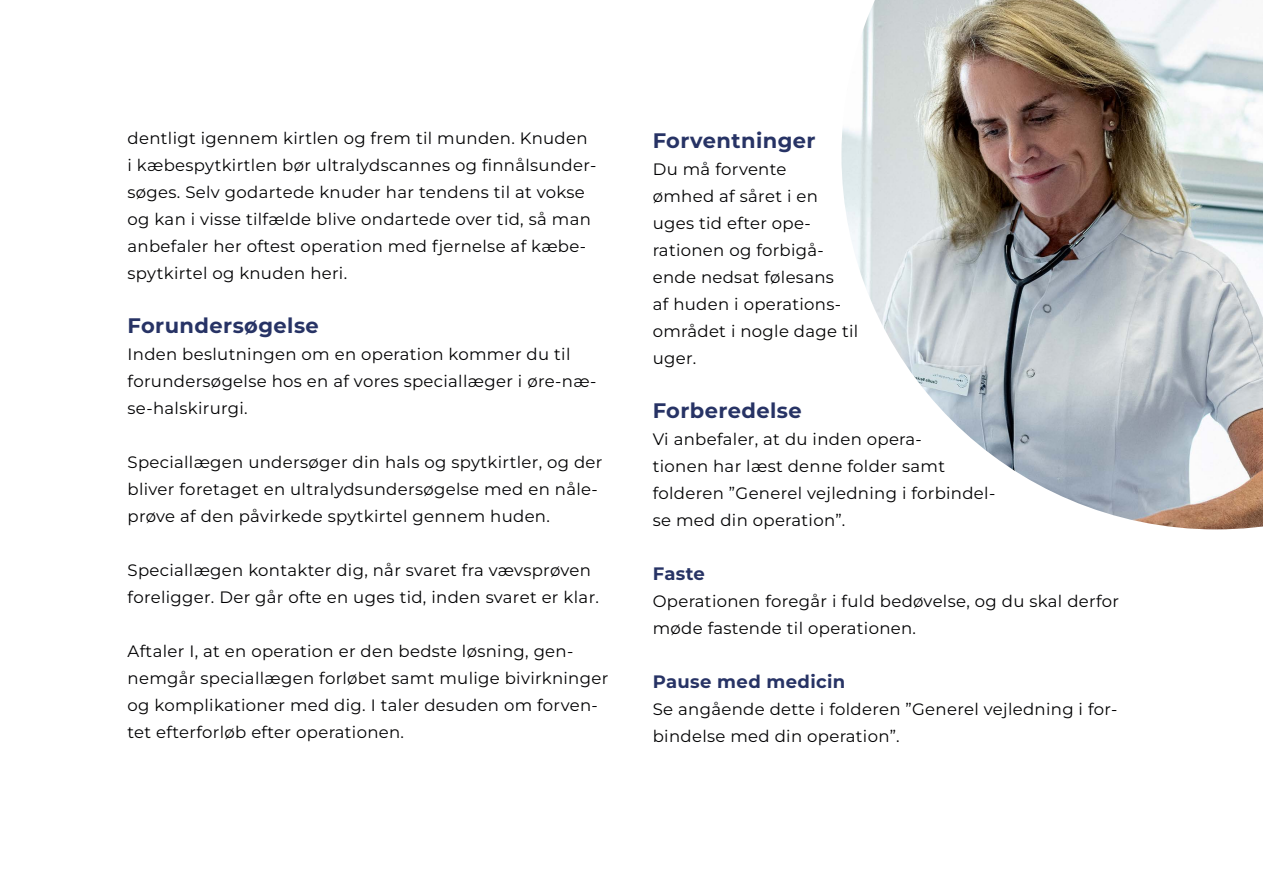
<style>
.page{position:relative;width:1263px;height:893px;background:#fff}
.page>*{position:absolute;margin:0;border:0;box-sizing:border-box;transform-origin:0 0}
.t1{font:700 21px "Montserrat";letter-spacing:.02em;color:#273365}
.t2{font:700 18px "Montserrat";letter-spacing:.02em;color:#273365}
.t3{font:16.5px/27px "Montserrat";letter-spacing:.02em;color:#020203}
</style>
<div class="page">
<img style="left:841px;top:0;width:422px;height:530px">
<p class="t3" style="left:128px;top:124px;width:470px">dentligt igennem kirtlen og frem til munden. Knuden<br>i kæbespytkirtlen bør ultralydscannes og finnålsunder&shy;søges. Selv godartede knuder har tendens til at vokse og kan i visse tilfælde blive ondartede over tid, så man anbefaler her oftest operation med fjernelse af kæbe&shy;spytkirtel og knuden heri.</p>
<p class="t1" style="left:128px;top:310px;width:193px">Forundersøgelse</p>
<p class="t3" style="left:128px;top:340px;width:470px">Inden beslutningen om en operation kommer du til forundersøgelse hos en af vores speciallæger i øre-næ&shy;se-halskirurgi.</p>
<p class="t3" style="left:128px;top:448px;width:476px">Speciallægen undersøger din hals og spytkirtler, og der bliver foretaget en ultralydsundersøgelse med en nåle&shy;prøve af den påvirkede spytkirtel gennem huden.</p>
<p class="t3" style="left:128px;top:556px;width:473px">Speciallægen kontakter dig, når svaret fra vævsprøven foreligger. Der går ofte en uges tid, inden svaret er klar.</p>
<p class="t3" style="left:128px;top:637px;width:482px">Aftaler I, at en operation er den bedste løsning, gen&shy;nemgår speciallægen forløbet samt mulige bivirkninger og komplikationer med dig. I taler desuden om forven&shy;tet efterforløb efter operationen.</p>
<p class="t1" style="left:653px;top:125px;width:164px">Forventninger</p>
<p class="t3" style="left:653px;top:155px;width:207px">Du må forvente<br>ømhed af såret i en uges tid efter ope&shy;rationen og forbigå&shy;ende nedsat følesans<br>af huden i operations&shy;området i nogle dage til uger.</p>
<p class="t1" style="left:653px;top:395px;width:150px">Forberedelse</p>
<p class="t3" style="left:653px;top:425px;width:344px">Vi anbefaler, at du inden opera-<br>tionen har læst denne folder samt folderen ”Generel vejledning i forbindel&shy;se med din operation”.</p>
<p class="t2" style="left:653px;top:561px;width:54px">Faste</p>
<p class="t3" style="left:653px;top:587px;width:468px">Operationen foregår i fuld bedøvelse, og du skal derfor møde fastende til operationen.</p>
<p class="t2" style="left:653px;top:669px;width:194px">Pause med medicin</p>
<p class="t3" style="left:653px;top:695px;width:466px">Se angående dette i folderen ”Generel vejledning i for&shy;bindelse med din operation”.</p>
</div>
